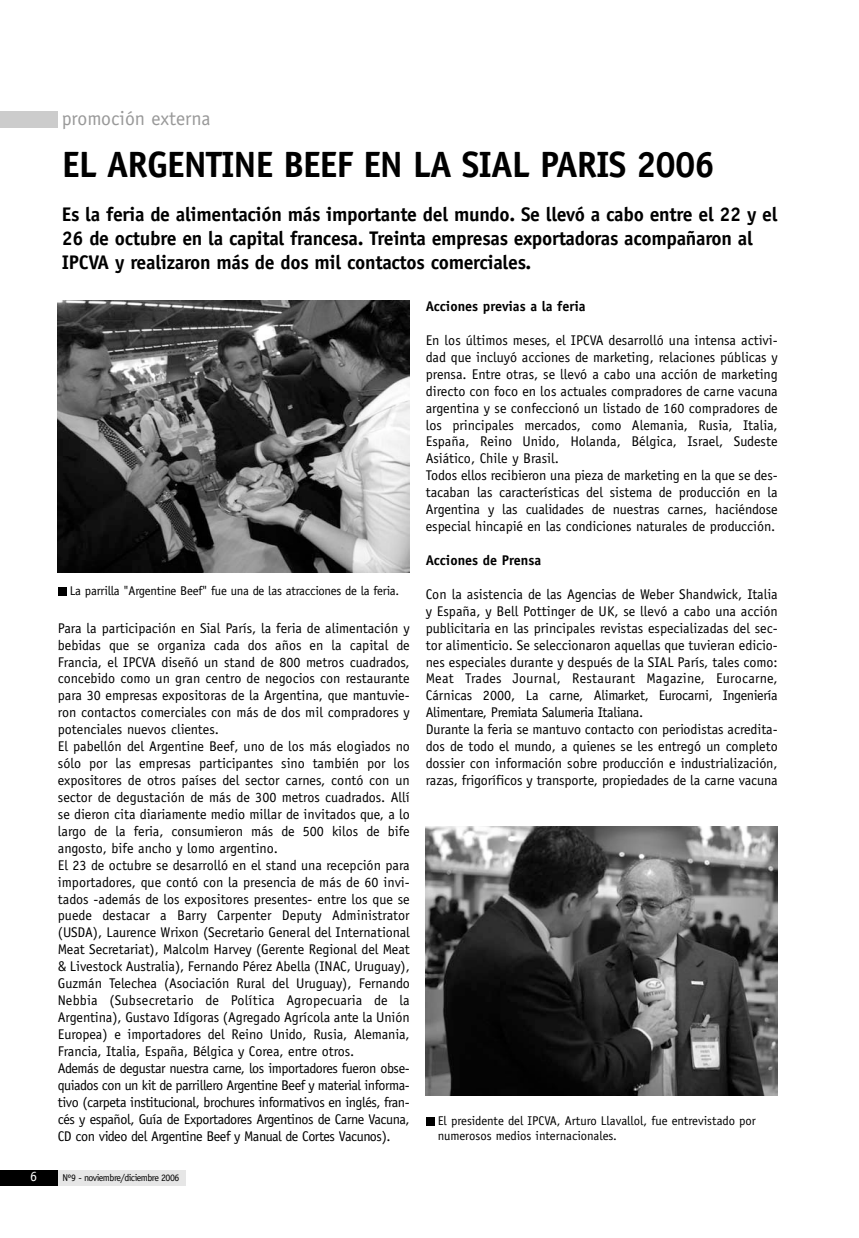
<style>
.page{position:relative;width:859px;height:1238px;background:#fff}
.page>*{position:absolute;margin:0;border:0;box-sizing:border-box;transform-origin:0 0}
.t1{font:700 36.6px "Officina Sans";letter-spacing:-.03em;color:#000}
.t2{font:700 19.8px/23.7px "Officina Sans";letter-spacing:-.015em;color:#000}
.t3{font:19.8px "Officina Sans";color:#999}
.t4{font:14.1px/17px "Officina Sans";letter-spacing:-.005em;color:#000}
.t5{font:700 14.1px "Officina Sans";color:#000}
.t6{font:14.1px "Officina Sans";color:#fff}
.t7{font:12.75px/15.3px "Officina Sans";letter-spacing:-.015em;color:#000}
.t8{font:9.9px "Officina Sans";letter-spacing:-.05em;color:#000}
</style>
<div class="page">
<div style="left:10px;top:1169px;width:176px;height:16px;background:#e6e6e6"></div>
<div style="left:0;top:1169px;width:58px;height:16px;background:#000"></div>
<div style="left:0;top:111px;width:58px;height:17px;background:#ccc"></div>
<img style="left:58px;top:300px;width:351px;height:272px">
<img style="left:426px;top:827px;width:351px;height:268px">
<div style="left:426px;top:1116px;width:8px;height:9px;background:#000"></div>
<div style="left:58px;top:587px;width:9px;height:9px;background:#000"></div>
<h2 class="t3" style="left:62px;top:110px;width:150px">promoción externa</h2>
<h1 class="t1" style="left:62px;top:150px;width:654px">EL ARGENTINE BEEF EN LA SIAL PARIS 2006</h1>
<h2 class="t2" style="left:62px;top:204px;width:717px">Es la feria de alimentación más importante del mundo. Se llevó a cabo entre el 22 y el<br>26 de octubre en la capital francesa. Treinta empresas exportadoras acompañaron al<br>IPCVA y realizaron más de dos mil contactos comerciales.</h2>
<p class="t7" style="left:70px;top:584px;width:331px">La parrilla "Argentine Beef" fue una de las atracciones de la feria.</p>
<p class="t4" style="left:58px;top:620px;width:353px">Para la participación en Sial París, la feria de alimentación y bebidas que se organiza cada dos años en la capital de Francia, el IPCVA diseñó un stand de 800 metros cuadrados, concebido como un gran centro de negocios con restaurante para 30 empresas expositoras de la Argentina, que mantuvie&shy;ron contactos comerciales con más de dos mil compradores y potenciales nuevos clientes.<br>El pabellón del Argentine Beef, uno de los más elogiados no sólo por las empresas participantes sino también por los expositores de otros países del sector carnes, contó con un sector de degustación de más de 300 metros cuadrados. Allí se dieron cita diariamente medio millar de invitados que, a lo largo de la feria, consumieron más de 500 kilos de bife angosto, bife ancho y lomo argentino.<br>El 23 de octubre se desarrolló en el stand una recepción para importadores, que contó con la presencia de más de 60 invi&shy;tados -además de los expositores presentes- entre los que se puede destacar a Barry Carpenter Deputy Administrator (USDA), Laurence Wrixon (Secretario General del International Meat Secretariat), Malcolm Harvey (Gerente Regional del Meat &amp; Livestock Australia), Fernando Pérez Abella (INAC, Uruguay), Guzmán Telechea (Asociación Rural del Uruguay), Fernando Nebbia (Subsecretario de Política Agropecuaria de la Argentina), Gustavo Idígoras (Agregado Agrícola ante la Unión Europea) e importadores del Reino Unido, Rusia, Alemania, Francia, Italia, España, Bélgica y Corea, entre otros.<br>Además de degustar nuestra carne, los importadores fueron obse&shy;quiados con un kit de parrillero Argentine Beef y material informa&shy;tivo (carpeta institucional, brochures informativos en inglés, fran&shy;cés y español, Guía de Exportadores Argentinos de Carne Vacuna, CD con video del Argentine Beef y Manual de Cortes Vacunos).</p>
<p class="t6" style="left:30px;top:1171px;width:9px">6</p>
<p class="t8" style="left:62px;top:1173px;width:118px">Nº9 - noviembre/diciembre 2006</p>
<p class="t5" style="left:426px;top:301px;width:161px">Acciones previas a la feria</p>
<p class="t4" style="left:426px;top:333px;width:353px">En los últimos meses, el IPCVA desarrolló una intensa activi&shy;dad que incluyó acciones de marketing, relaciones públicas y prensa. Entre otras, se llevó a cabo una acción de marketing directo con foco en los actuales compradores de carne vacuna argentina y se confeccionó un listado de 160 compradores de los principales mercados, como Alemania, Rusia, Italia, España, Reino Unido, Holanda, Bélgica, Israel, Sudeste Asiático, Chile y Brasil.<br>Todos ellos recibieron una pieza de marketing en la que se des&shy;tacaban las características del sistema de producción en la Argentina y las cualidades de nuestras carnes, haciéndose especial hincapié en las condiciones naturales de producción.</p>
<p class="t5" style="left:426px;top:555px;width:117px">Acciones de Prensa</p>
<p class="t4" style="left:426px;top:587px;width:353px">Con la asistencia de las Agencias de Weber Shandwick, Italia y España, y Bell Pottinger de UK, se llevó a cabo una acción publicitaria en las principales revistas especializadas del sec&shy;tor alimenticio. Se seleccionaron aquellas que tuvieran edicio&shy;nes especiales durante y después de la SIAL París, tales como:<br>Meat Trades Journal, Restaurant Magazine, Eurocarne, Cárnicas 2000, La carne, Alimarket, Eurocarni, Ingeniería Alimentare, Premiata Salumeria Italiana.<br>Durante la feria se mantuvo contacto con periodistas acredita&shy;dos de todo el mundo, a quienes se les entregó un completo dossier con información sobre producción e industrialización, razas, frigoríficos y transporte, propiedades de la carne vacuna</p>
<p class="t7" style="left:437px;top:1114px;width:319px">El presidente del IPCVA, Arturo Llavallol, fue entrevistado por numerosos medios internacionales.</p>
</div>
